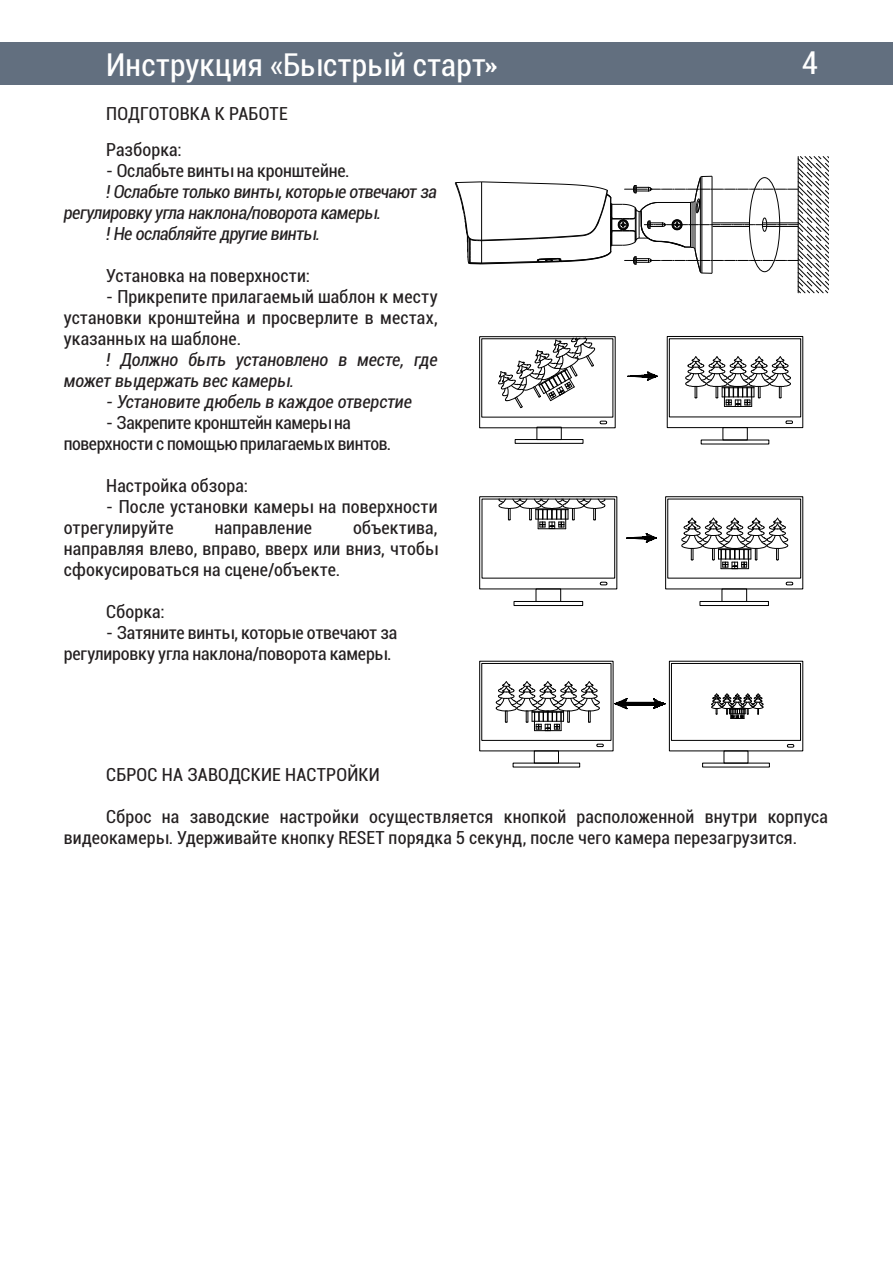
<style>
.page{position:relative;width:893px;height:1263px;background:#fff}
.page>*{position:absolute;margin:0;border:0;box-sizing:border-box;transform-origin:0 0}
.t1{font:condensed 31.5px "Roboto";letter-spacing:.005em;color:#fff}
.t2{font:condensed 18px/21px "Roboto";letter-spacing:.005em;color:#231f20}
.t3{font:italic condensed 18px/21px "Roboto";letter-spacing:-.02em;color:#231f20}
.t4{font:condensed 18px/21px "Roboto";letter-spacing:-.02em;color:#231f20;text-align:center}
</style>
<div class="page">
<div style="left:0;top:43px;width:893px;height:42px;background:#626f7f"></div>
<svg style="left:455px;top:156px;width:373px;height:137px"></svg>
<div style="left:515px;top:439px;width:68px;height:4px;border:1px solid #000"></div>
<svg style="left:628px;top:372px;width:29px;height:9px"></svg>
<svg style="left:667px;top:336px;width:136px;height:92px"></svg>
<svg style="left:479px;top:336px;width:136px;height:92px"></svg>
<div style="left:514px;top:601px;width:69px;height:5px;border:1px solid #000"></div>
<svg style="left:626px;top:533px;width:30px;height:10px"></svg>
<svg style="left:480px;top:497px;width:137px;height:92px"></svg>
<div style="left:700px;top:601px;width:68px;height:5px;border:1px solid #000"></div>
<svg style="left:665px;top:497px;width:138px;height:92px"></svg>
<hr style="left:617px;top:702px;width:46px;height:1px;background:#000">
<hr style="left:615px;top:703px;width:50px;height:1px;background:#000">
<hr style="left:616px;top:704px;width:49px;height:1px;background:#000">
<hr style="left:618px;top:705px;width:45px;height:1px;background:#000">
<svg style="left:653px;top:698px;width:8px;height:11px"></svg>
<hr style="left:625px;top:702px;width:30px;height:1px;background:#000">
<hr style="left:625px;top:705px;width:30px;height:1px;background:#000">
<svg style="left:669px;top:661px;width:134px;height:90px"></svg>
<div style="left:534px;top:751px;width:25px;height:12px;border:1px solid #000"></div>
<svg style="left:480px;top:661px;width:148px;height:90px"></svg>
<h1 class="t1" style="left:106px;top:43px;width:392px">Инструкция «Быстрый старт»</h1>
<h1 class="t1" style="left:802px;top:41px;width:18px">4</h1>
<p class="t2" style="left:106px;top:102px;width:183px">ПОДГОТОВКА К РАБОТЕ</p>
<p class="t2" style="left:106px;top:138px;width:77px">Разборка:</p>
<p class="t2" style="left:106px;top:159px;width:245px">- Ослабьте винты на кронштейне.</p>
<p class="t3" style="left:64px;top:180px;width:375px;text-indent:43px">! Ослабьте только винты, которые отвечают за регулировку угла наклона/поворота камеры.</p>
<p class="t3" style="left:106px;top:222px;width:215px">! Не ослабляйте другие винты.</p>
<p class="t2" style="left:106px;top:264px;width:205px">Установка на поверхности:</p>
<p class="t2" style="left:64px;top:285px;width:375px;text-align:justify;text-indent:43px">- Прикрепите прилагаемый шаблон к месту установки кронштейна и просверлите в местах, указанных на шаблоне.</p>
<p class="t3" style="left:64px;top:348px;width:375px;text-indent:43px">! Должно быть установлено в месте, где может выдержать вес камеры.</p>
<p class="t3" style="left:106px;top:390px;width:307px">- Установите дюбель в каждое отверстие</p>
<p class="t4" style="left:64px;top:411px;width:329px">- Закрепите кронштейн камеры на поверхности с помощью прилагаемых винтов.</p>
<p class="t2" style="left:106px;top:474px;width:143px">Настройка обзора:</p>
<p class="t2" style="left:64px;top:495px;width:375px;text-indent:43px">- После установки камеры на поверхности отрегулируйте</p>
<p class="t2" style="left:64px;top:516px;width:375px;text-align:justify;text-indent:289px">объектива, направляя влево, вправо, вверх или вниз, чтобы сфокусироваться на сцене/объекте.</p>
<p class="t2" style="left:106px;top:600px;width:60px">Сборка:</p>
<p class="t2" style="left:64px;top:621px;width:335px;text-indent:43px">- Затяните винты, которые отвечают за регулировку угла наклона/поворота камеры.</p>
<p class="t2" style="left:215px;top:516px;width:99px">направление</p>
<p class="t2" style="left:106px;top:763px;width:275px">СБРОС НА ЗАВОДСКИЕ НАСТРОЙКИ</p>
<p class="t2" style="left:64px;top:805px;width:766px;text-indent:43px">Сброс на заводские настройки осуществляется кнопкой расположенной внутри корпуса видеокамеры. Удерживайте кнопку RESET порядка 5 секунд, после чего камера перезагрузится.</p>
</div>
